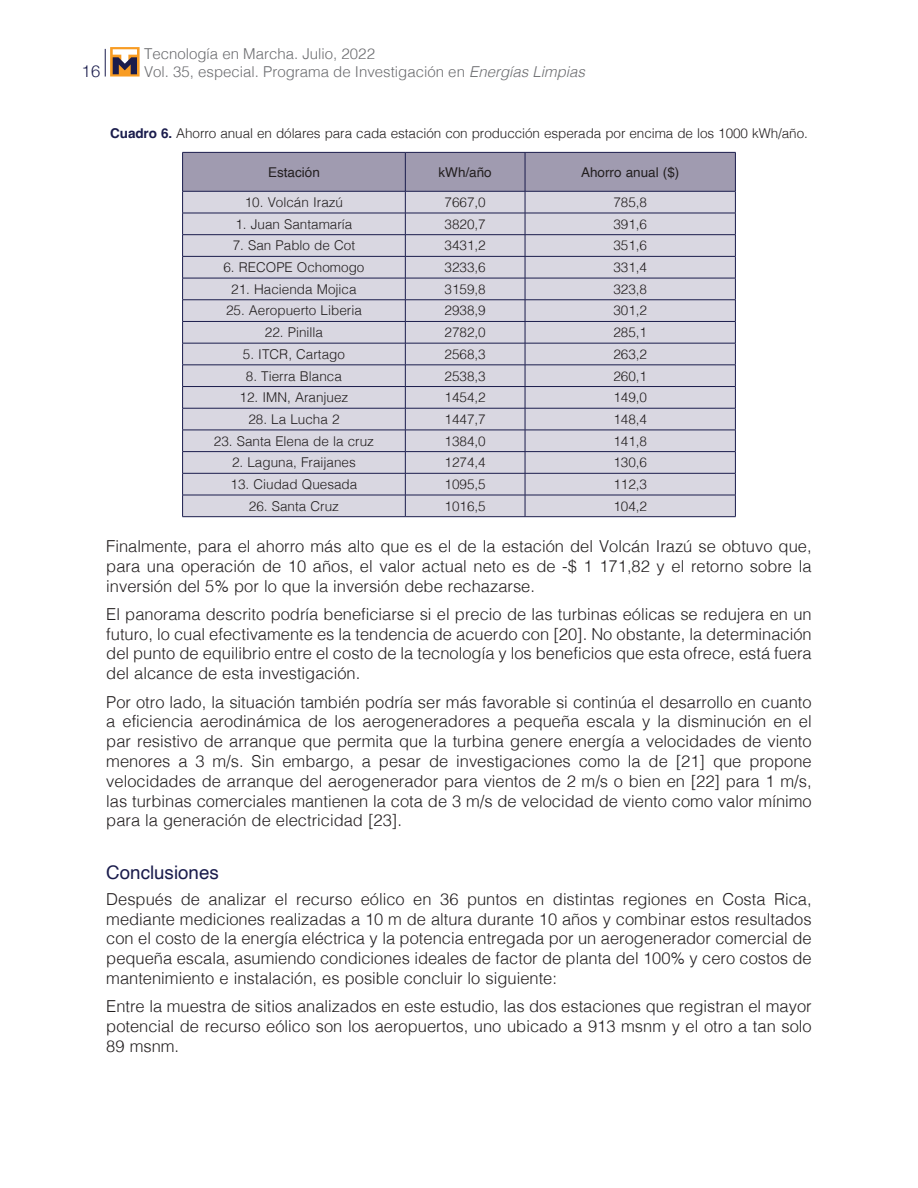
<style>
.page{position:relative;width:918px;height:1188px;background:#fff}
.page>*{position:absolute;margin:0;border:0;box-sizing:border-box;transform-origin:0 0}
.t1{font:18.75px "Helvetica";color:#1a1c4c}
.t2{font:300 16.5px/19.8px "Helvetica";color:#231f20;text-align:justify}
.t3{font:300 16.5px "Helvetica Neue";color:#1a1c4c}
.t4{font:300 15px "Helvetica";color:#6c6d70}
.t5{font:300 13.5px "Helvetica";color:#231f20}
.t6{font:13.5px "Helvetica";color:#231f20}
.s1{font-style:italic}
.s2{font-weight:700;color:#1a1c4c}
</style>
<div class="page">
<svg style="left:105px;top:49px;width:1px;height:28px"></svg>
<svg style="left:110px;top:47px;width:30px;height:30px"></svg>
<svg style="left:113px;top:49px;width:24px;height:25px"></svg>
<svg style="left:182px;top:152px;width:554px;height:364px;background:#c9c7d4"></svg>
<hr style="left:182px;top:516px;width:223px;height:1px;background:#1a1c4c">
<hr style="left:405px;top:516px;width:120px;height:1px;background:#1a1c4c">
<hr style="left:525px;top:516px;width:211px;height:1px;background:#1a1c4c">
<p class="t4" style="left:144px;top:40px;width:232px">Tecnología en Marcha. Julio, 2022</p>
<p class="t3" style="left:82px;top:57px;width:20px">16</p>
<p class="t4" style="left:144px;top:58px;width:442px">Vol. 35, especial. Programa de Investigación en <span class="s1">Energías Limpias</span></p>
<p class="t5" style="left:110px;top:121px;width:699px"><span class="s2">Cuadro 6.</span> Ahorro anual en dólares para cada estación con producción esperada por encima de los 1000 kWh/año.</p>
<p class="t6" style="left:268px;top:162px;width:53px">Estación</p>
<p class="t6" style="left:439px;top:162px;width:55px">kWh/año</p>
<p class="t6" style="left:581px;top:162px;width:100px">Ahorro anual ($)</p>
<p class="t5" style="left:245px;top:191px;width:100px">10. Volcán Irazú</p>
<p class="t5" style="left:445px;top:191px;width:43px">7667,0</p>
<p class="t5" style="left:613px;top:191px;width:35px">785,8</p>
<p class="t5" style="left:235px;top:212px;width:119px">1. Juan Santamaría</p>
<p class="t5" style="left:445px;top:212px;width:43px">3820,7</p>
<p class="t5" style="left:613px;top:212px;width:35px">391,6</p>
<p class="t5" style="left:233px;top:234px;width:124px">7. San Pablo de Cot</p>
<p class="t5" style="left:445px;top:234px;width:43px">3431,2</p>
<p class="t5" style="left:613px;top:234px;width:35px">351,6</p>
<p class="t5" style="left:223px;top:256px;width:143px">6. RECOPE Ochomogo</p>
<p class="t5" style="left:445px;top:256px;width:43px">3233,6</p>
<p class="t5" style="left:613px;top:256px;width:35px">331,4</p>
<p class="t5" style="left:231px;top:277px;width:127px">21. Hacienda Mojica</p>
<p class="t5" style="left:445px;top:277px;width:43px">3159,8</p>
<p class="t5" style="left:613px;top:277px;width:35px">323,8</p>
<p class="t5" style="left:226px;top:299px;width:137px">25. Aeropuerto Liberia</p>
<p class="t5" style="left:445px;top:299px;width:43px">2938,9</p>
<p class="t5" style="left:613px;top:299px;width:35px">301,2</p>
<p class="t5" style="left:265px;top:321px;width:60px">22. Pinilla</p>
<p class="t5" style="left:445px;top:321px;width:43px">2782,0</p>
<p class="t5" style="left:613px;top:321px;width:35px">285,1</p>
<p class="t5" style="left:243px;top:343px;width:104px">5. ITCR, Cartago</p>
<p class="t5" style="left:445px;top:343px;width:43px">2568,3</p>
<p class="t5" style="left:613px;top:343px;width:35px">263,2</p>
<p class="t5" style="left:246px;top:364px;width:98px">8. Tierra Blanca</p>
<p class="t5" style="left:445px;top:364px;width:43px">2538,3</p>
<p class="t5" style="left:613px;top:364px;width:35px">260,1</p>
<p class="t5" style="left:240px;top:386px;width:110px">12. IMN, Aranjuez</p>
<p class="t5" style="left:445px;top:386px;width:43px">1454,2</p>
<p class="t5" style="left:613px;top:386px;width:35px">149,0</p>
<p class="t5" style="left:248px;top:408px;width:93px">28. La Lucha 2</p>
<p class="t5" style="left:445px;top:408px;width:43px">1447,7</p>
<p class="t5" style="left:613px;top:408px;width:35px">148,4</p>
<p class="t5" style="left:214px;top:429px;width:162px">23. Santa Elena de la cruz</p>
<p class="t5" style="left:445px;top:429px;width:43px">1384,0</p>
<p class="t5" style="left:613px;top:429px;width:35px">141,8</p>
<p class="t5" style="left:232px;top:451px;width:125px">2. Laguna, Fraijanes</p>
<p class="t5" style="left:445px;top:451px;width:43px">1274,4</p>
<p class="t5" style="left:613px;top:451px;width:35px">130,6</p>
<p class="t5" style="left:231px;top:473px;width:128px">13. Ciudad Quesada</p>
<p class="t5" style="left:445px;top:473px;width:43px">1095,5</p>
<p class="t5" style="left:613px;top:473px;width:35px">112,3</p>
<p class="t5" style="left:249px;top:494px;width:92px">26. Santa Cruz</p>
<p class="t5" style="left:445px;top:494px;width:43px">1016,5</p>
<p class="t5" style="left:613px;top:494px;width:35px">104,2</p>
<p class="t2" style="left:106px;top:535px;width:707px">Finalmente, para el ahorro más alto que es el de la estación del Volcán Irazú se obtuvo que, para una operación de 10 años, el valor actual neto es de -$ 1 171,82 y el retorno sobre la inversión del 5% por lo que la inversión debe rechazarse.</p>
<p class="t2" style="left:106px;top:603px;width:707px">El panorama descrito podría beneficiarse si el precio de las turbinas eólicas se redujera en un futuro, lo cual efectivamente es la tendencia de acuerdo con [20]. No obstante, la determinación del punto de equilibrio entre el costo de la tecnología y los beneficios que esta ofrece, está fuera del alcance de esta investigación.</p>
<p class="t2" style="left:106px;top:691px;width:707px">Por otro lado, la situación también podría ser más favorable si continúa el desarrollo en cuanto a eficiencia aerodinámica de los aerogeneradores a pequeña escala y la disminución en el par resistivo de arranque que permita que la turbina genere energía a velocidades de viento menores a 3 m/s. Sin embargo, a pesar de investigaciones como la de [21] que propone velocidades de arranque del aerogenerador para vientos de 2 m/s o bien en [22] para 1 m/s, las turbinas comerciales mantienen la cota de 3 m/s de velocidad de viento como valor mínimo para la generación de electricidad [23].</p>
<p class="t1" style="left:106px;top:858px;width:114px">Conclusiones</p>
<p class="t2" style="left:106px;top:888px;width:707px">Después de analizar el recurso eólico en 36 puntos en distintas regiones en Costa Rica, mediante mediciones realizadas a 10 m de altura durante 10 años y combinar estos resultados con el costo de la energía eléctrica y la potencia entregada por un aerogenerador comercial de pequeña escala, asumiendo condiciones ideales de factor de planta del 100% y cero costos de mantenimiento e instalación, es posible concluir lo siguiente:</p>
<p class="t2" style="left:106px;top:995px;width:707px">Entre la muestra de sitios analizados en este estudio, las dos estaciones que registran el mayor potencial de recurso eólico son los aeropuertos, uno ubicado a 913 msnm y el otro a tan solo 89 msnm.</p>
</div>
